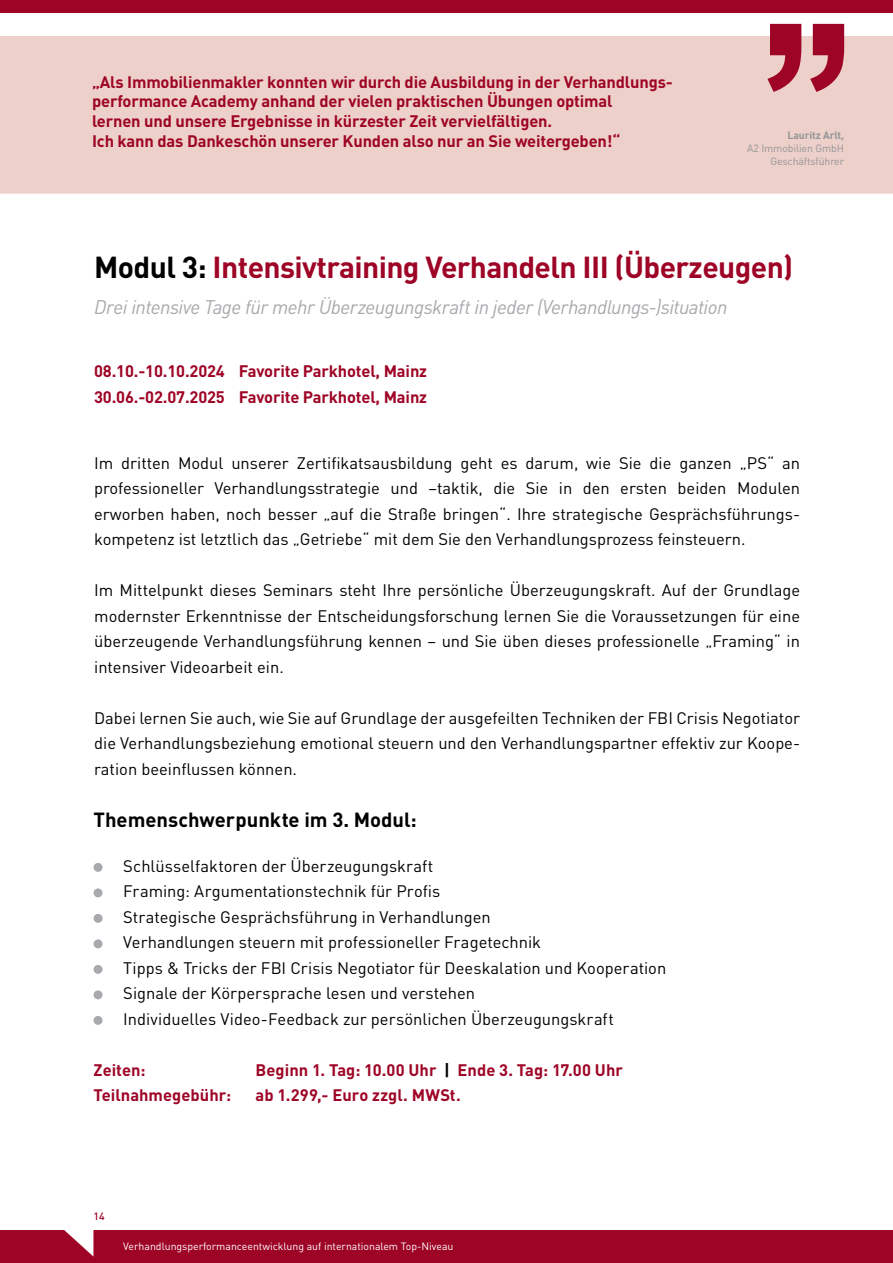
<style>
.page{position:relative;width:893px;height:1263px;background:#fff}
.page>*{position:absolute;margin:0;border:0;box-sizing:border-box;transform-origin:0 0}
.t1{font:700 30px "DINOT";letter-spacing:-.02em;color:#9e0425}
.t2{font:700 20.25px "DINOT";color:#000}
.t3{font:italic 19.5px "DINOT";letter-spacing:-.025em;color:#a7a9ac}
.t4{font:16.5px/25.5px "DINOT";color:#000;text-align:justify}
.t5{font:700 16.5px/19.8px "DINOT";letter-spacing:-.01em;color:#9e0425}
.t6{font:10.5px "DINOT";color:#fff}
.t7{font:10.5px/12.6px "DINOT";letter-spacing:-.01em;color:#939598;text-align:right}
.t8{font:700 10.5px "DINOT";letter-spacing:-.01em;color:#939598}
.t9{font:500 10.5px "DINOT";color:#9e0425}
.s1{color:#000}
</style>
<div class="page">
<div style="left:0;top:1230px;width:893px;height:33px;background:#9e0425"></div>
<div style="left:0;top:36px;width:893px;height:158px;background:#edd0c9"></div>
<svg style="left:767px;top:24px;width:77px;height:68px;background:#bd5567"></svg>
<div style="left:0;top:0;width:893px;height:13px;background:#9e0425"></div>
<div style="left:94px;top:863px;width:9px;height:9px;background:#a7a9ac;border-radius:50%"></div>
<div style="left:94px;top:888px;width:9px;height:9px;background:#a7a9ac;border-radius:50%"></div>
<div style="left:94px;top:914px;width:9px;height:9px;background:#a7a9ac;border-radius:50%"></div>
<div style="left:94px;top:939px;width:9px;height:9px;background:#a7a9ac;border-radius:50%"></div>
<div style="left:94px;top:965px;width:9px;height:9px;background:#a7a9ac;border-radius:50%"></div>
<div style="left:94px;top:990px;width:9px;height:9px;background:#a7a9ac;border-radius:50%"></div>
<div style="left:94px;top:1016px;width:9px;height:9px;background:#a7a9ac;border-radius:50%"></div>
<p class="t5" style="left:92px;top:71px;width:582px">„Als Immobilienmakler konnten wir durch die Ausbildung in der Verhandlungs&shy;performance Academy anhand der vielen praktischen Übungen optimal<br>lernen und unsere Ergebnisse in kürzester Zeit vervielfältigen.<br>Ich kann das Dankeschön unserer Kunden also nur an Sie weitergeben!“</p>
<p class="t8" style="left:787px;top:129px;width:58px">Lauritz Arlt,</p>
<p class="t7" style="left:747px;top:142px;width:99px">A2 I mmobilien GmbH<br>Geschäftsführer</p>
<h1 class="t1" style="left:94px;top:247px;width:701px"><span class="s1">Modul 3:</span> Intensivtraining Verhandeln III (Überzeugen)</h1>
<p class="t3" style="left:94px;top:294px;width:635px">Drei intensive Tage für mehr Überzeugungskraft in jeder (Verhandlungs-)situation</p>
<p class="t5" style="left:94px;top:358px;width:334px;line-height:25.5px">08.10.-10.10.2024 Favorite Parkhotel, Mainz<br>30.06.-02.07.2025 Favorite Parkhotel, Mainz</p>
<p class="t4" style="left:94px;top:449px;width:707px">I m dritten Modul unserer Zertifikatsausbildung geht es darum, wie Sie die ganzen „PS“ an professioneller Verhandlungsstrategie und –taktik, die Sie in den ersten beiden Modulen erworben haben, noch besser „auf die Straße bringen“. I hre strategische Gesprächsführungs&shy;kompetenz ist letztlich das „Getriebe“ mit dem Sie den Verhandlungsprozess feinsteuern.</p>
<p class="t4" style="left:94px;top:577px;width:707px">I m Mittelpunkt dieses Seminars steht I hre persönliche Überzeugungskraft. Auf der Grundlage modernster Erkenntnisse der Entscheidungsforschung lernen Sie die Voraussetzungen für eine überzeugende Verhandlungsführung kennen – und Sie üben dieses professionelle „Framing“ in intensiver Videoarbeit ein.</p>
<p class="t4" style="left:94px;top:704px;width:707px">Dabei lernen Sie auch, wie Sie auf Grundlage der ausgefeilten Techniken der FBI Crisis Negotiator die Verhandlungsbeziehung emotional steuern und den Verhandlungspartner effektiv zur Koope&shy;ration beeinflussen können.</p>
<p class="t2" style="left:94px;top:806px;width:325px">Themenschwerpunkte im 3. Modul:</p>
<p class="t4" style="left:103px;top:852px;width:332px">Schlüsselfaktoren der Überzeugungskraft</p>
<p class="t4" style="left:103px;top:878px;width:339px">Framing: Argumentationstechnik für Profis</p>
<p class="t4" style="left:103px;top:903px;width:390px">Strategische Gesprächsführung in Verhandlungen</p>
<p class="t4" style="left:123px;top:929px;width:419px">Verhandlungen steuern mit professioneller Fragetechnik</p>
<p class="t4" style="left:103px;top:954px;width:565px">Tipps &amp; Tricks der FBI Crisis Negotiator für Deeskalation und Kooperation</p>
<p class="t4" style="left:103px;top:980px;width:374px">Signale der Körpersprache lesen und verstehen</p>
<p class="t4" style="left:103px;top:1005px;width:513px">I ndividuelles Video-Feedback zur persönlichen Überzeugungskraft</p>
<p class="t5" style="left:94px;top:1059px;width:54px">Zeiten:</p>
<p class="t5" style="left:256px;top:1059px;width:369px">Beginn 1. Tag: 10.00 Uhr <span class="s1">|</span> Ende 3. Tag: 17.00 Uhr</p>
<p class="t5" style="left:94px;top:1085px;width:139px">Teilnahmegebühr:</p>
<p class="t5" style="left:256px;top:1085px;width:207px">ab 1.299,- Euro zzgl. MWSt.</p>
<p class="t9" style="left:94px;top:1209px;width:13px">14</p>
<p class="t6" style="left:123px;top:1238px;width:332px">Verhandlungsperformanceentwicklung auf internationalem Top-N iveau</p>
</div>
